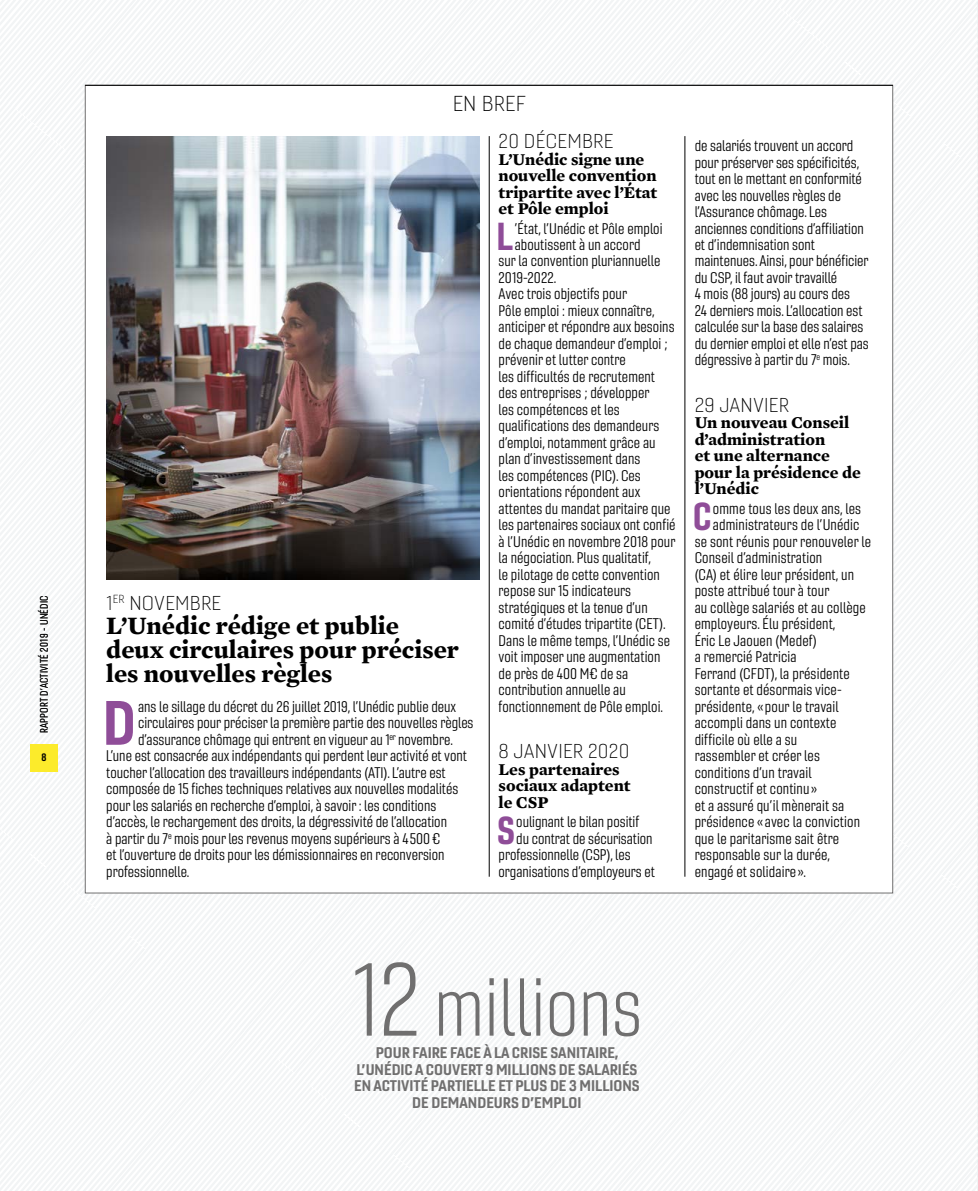
<style>
.page{position:relative;width:978px;height:1191px;background:#f6f7f8}
.page>*{position:absolute;margin:0;border:0;box-sizing:border-box;transform-origin:0 0}
.t1{font:79.5px "Gineso Con Lig";color:#706f6f}
.t2{font:60.75px "Gineso Con Bol";color:#8f4d98}
.t3{font:37.95px "Gineso Con Bol";color:#8f4d98}
.t4{font:700 25.5px/24px "Mercury Text G1";color:#000}
.t5{font:21px "Gineso Ext Thi";letter-spacing:.01em;color:#000}
.t6{font:19.5px "Gineso Ext Thi";letter-spacing:.01em;color:#000}
.t7{font:700 16.8px/16.5px "Mercury Text G1";color:#000}
.t8{font:15px/16.5px "Gineso Con Boo";letter-spacing:.005em;color:#000}
.t9{font:15px/16.5px "Gineso Nor Bol";color:#706f6f;text-align:center}
.t10{font:10.5px "Gineso Con Boo";letter-spacing:.03em;color:#000}
.t11{font:10.5px "Gineso Con Bol";color:#000}
.s1{font-size:100.5px}
</style>
<div class="page">
<div style="left:85px;top:85px;width:808px;height:808px;background:#fff;border:1px solid #706f6f"></div>
<hr style="left:85px;top:85px;width:808px;height:1px;background:#000">
<div style="left:30px;top:743px;width:28px;height:28px;background:#fceb2b"></div>
<img style="left:106px;top:136px;width:373px;height:444px">
<hr style="left:489px;top:136px;width:1px;height:740px;background:#000">
<hr style="left:685px;top:136px;width:1px;height:740px;background:#000">
<p class="t10" style="left:38px;top:733px;width:139px;rotate:-90deg">RAPPORT D’ACTIVITÉ 2019 - UNÉDIC</p>
<p class="t11" style="left:41px;top:750px;width:7px">8</p>
<h3 class="t5" style="left:453px;top:91px;width:75px">EN BREF</h3>
<h3 class="t6" style="left:499px;top:130px;width:116px">20 DÉCEMBRE</h3>
<p class="t7" style="left:499px;top:150px;width:160px">L’Unédic signe une nouvelle convention tripartite avec l’État et Pôle emploi</p>
<h3 class="t3" style="left:496px;top:212px;width:18px">L</h3>
<p class="t8" style="left:515px;top:220px;width:149px">’État, l’Unédic et Pôle emploi</p>
<p class="t8" style="left:515px;top:236px;width:127px">aboutissent à un accord</p>
<p class="t8" style="left:499px;top:253px;width:163px">sur la convention pluriannuelle</p>
<p class="t8" style="left:499px;top:269px;width:59px">2019-2022.</p>
<p class="t8" style="left:499px;top:286px;width:130px">Avec trois objectifs pour</p>
<p class="t8" style="left:499px;top:302px;width:158px">Pôle emploi : mieux connaître,</p>
<p class="t8" style="left:499px;top:319px;width:178px">anticiper et répondre aux besoins</p>
<p class="t8" style="left:499px;top:335px;width:170px">de chaque demandeur d’emploi ;</p>
<p class="t8" style="left:499px;top:352px;width:129px">prévenir et lutter contre</p>
<p class="t8" style="left:499px;top:368px;width:158px">les difficultés de recrutement</p>
<p class="t8" style="left:499px;top:385px;width:153px">des entreprises ; développer</p>
<p class="t8" style="left:499px;top:401px;width:123px">les compétences et les</p>
<p class="t8" style="left:499px;top:418px;width:162px">qualifications des demandeurs</p>
<p class="t8" style="left:499px;top:434px;width:159px">d’emploi, notamment grâce au</p>
<p class="t8" style="left:499px;top:451px;width:143px">plan d’investissement dans</p>
<p class="t8" style="left:499px;top:467px;width:144px">les compétences (PIC). Ces</p>
<p class="t8" style="left:499px;top:484px;width:143px">orientations répondent aux</p>
<p class="t8" style="left:499px;top:500px;width:174px">attentes du mandat paritaire que</p>
<p class="t8" style="left:499px;top:517px;width:179px">les partenaires sociaux ont confié</p>
<p class="t8" style="left:499px;top:533px;width:178px">à l’Unédic en novembre 2018 pour</p>
<p class="t8" style="left:499px;top:550px;width:154px">la négociation. Plus qualitatif,</p>
<p class="t8" style="left:499px;top:566px;width:163px">le pilotage de cette convention</p>
<p class="t8" style="left:499px;top:583px;width:134px">repose sur 15 indicateurs</p>
<p class="t8" style="left:499px;top:599px;width:151px">stratégiques et la tenue d’un</p>
<p class="t8" style="left:499px;top:616px;width:169px">comité d’études tripartite (CET).</p>
<p class="t8" style="left:499px;top:632px;width:173px">Dans le même temps, l’Unédic se</p>
<p class="t8" style="left:499px;top:649px;width:163px">voit imposer une augmentation</p>
<p class="t8" style="left:499px;top:665px;width:131px">de près de 400 M€ de sa</p>
<p class="t8" style="left:499px;top:681px;width:129px">contribution annuelle au</p>
<p class="t8" style="left:499px;top:698px;width:166px">fonctionnement de Pôle emploi.</p>
<h3 class="t6" style="left:499px;top:740px;width:132px">8 JANVIER 2020</h3>
<p class="t7" style="left:499px;top:760px;width:134px">Les partenaires sociaux adaptent le CSP</p>
<h3 class="t3" style="left:497px;top:805px;width:19px">S</h3>
<p class="t8" style="left:516px;top:813px;width:125px">oulignant le bilan positif</p>
<h3 class="t6" style="left:106px;top:591px;width:116px">1<sup>ER</sup> NOVEMBRE</h3>
<h3 class="t4" style="left:106px;top:612px;width:354px">L’Unédic rédige et publie deux circulaires pour préciser les nouvelles règles</h3>
<h2 class="t2" style="left:103px;top:684px;width:34px">D</h2>
<p class="t8" style="left:138px;top:698px;width:320px">ans le sillage du décret du 26 juillet 2019, l’Unédic publie deux</p>
<p class="t8" style="left:138px;top:715px;width:337px">circulaires pour préciser la première partie des nouvelles règles</p>
<p class="t8" style="left:138px;top:731px;width:316px">d’assurance chômage qui entrent en vigueur au 1<sup>er</sup> novembre.</p>
<p class="t8" style="left:106px;top:747px;width:362px">L’une est consacrée aux indépendants qui perdent leur activité et vont</p>
<p class="t8" style="left:106px;top:764px;width:341px">toucher l’allocation des travailleurs indépendants (ATI). L’autre est</p>
<p class="t8" style="left:106px;top:780px;width:353px">composée de 15 fiches techniques relatives aux nouvelles modalités</p>
<p class="t8" style="left:106px;top:797px;width:331px">pour les salariés en recherche d’emploi, à savoir : les conditions</p>
<p class="t8" style="left:106px;top:813px;width:342px">d’accès, le rechargement des droits, la dégressivité de l’allocation</p>
<p class="t8" style="left:106px;top:830px;width:335px">à partir du 7<sup>e</sup> mois pour les revenus moyens supérieurs à 4 500€</p>
<p class="t8" style="left:106px;top:846px;width:340px">et l’ouverture de droits pour les démissionnaires en reconversion</p>
<p class="t8" style="left:106px;top:863px;width:85px">professionnelle.</p>
<p class="t8" style="left:516px;top:830px;width:138px">du contrat de sécurisation</p>
<p class="t8" style="left:499px;top:846px;width:134px">professionnelle (CSP), les</p>
<p class="t8" style="left:499px;top:863px;width:158px">organisations d’employeurs et</p>
<p class="t8" style="left:695px;top:137px;width:176px">de salariés trouvent un accord pour préserver ses spécificités, tout en le mettant en conformité avec les nouvelles règles de l’Assurance chômage. Les anciennes conditions d’affiliation et d’indemnisation sont maintenues. Ainsi, pour bénéficier du CSP, il faut avoir travaillé<br>4 mois (88 jours) au cours des<br>24 derniers mois. L’allocation est calculée sur la base des salaires du dernier emploi et elle n’est pas dégressive à partir du 7<sup>e</sup> mois.</p>
<h3 class="t6" style="left:695px;top:393px;width:96px">29 JANVIER</h3>
<p class="t7" style="left:695px;top:414px;width:168px">Un nouveau Conseil d’administration<br>et une alternance pour la présidence de l’Unédic</p>
<h3 class="t3" style="left:693px;top:492px;width:20px">C</h3>
<p class="t8" style="left:713px;top:500px;width:150px">omme tous les deux ans, les</p>
<p class="t8" style="left:713px;top:517px;width:148px">administrateurs de l’Unédic</p>
<p class="t8" style="left:695px;top:533px;width:178px">se sont réunis pour renouveler le</p>
<p class="t8" style="left:695px;top:550px;width:129px">Conseil d’administration</p>
<p class="t8" style="left:695px;top:566px;width:161px">(CA) et élire leur président, un</p>
<p class="t8" style="left:695px;top:583px;width:136px">poste attribué tour à tour</p>
<p class="t8" style="left:695px;top:599px;width:173px">au collège salariés et au collège</p>
<p class="t8" style="left:695px;top:616px;width:142px">employeurs. Élu président,</p>
<p class="t8" style="left:695px;top:632px;width:124px">Éric Le Jaouen (Medef)</p>
<p class="t8" style="left:695px;top:649px;width:103px">a remercié Patricia</p>
<p class="t8" style="left:695px;top:665px;width:157px">Ferrand (CFDT), la présidente</p>
<p class="t8" style="left:695px;top:682px;width:149px">sortante et désormais vice-</p>
<p class="t8" style="left:695px;top:698px;width:146px">présidente, « pour le travail</p>
<p class="t8" style="left:695px;top:714px;width:143px">accompli dans un contexte</p>
<p class="t8" style="left:695px;top:731px;width:104px">difficile où elle a su</p>
<p class="t8" style="left:695px;top:747px;width:127px">rassembler et créer les</p>
<p class="t8" style="left:695px;top:764px;width:118px">conditions d’un travail</p>
<p class="t8" style="left:695px;top:780px;width:124px">constructif et continu »</p>
<p class="t8" style="left:695px;top:797px;width:151px">et a assuré qu’il mènerait sa</p>
<p class="t8" style="left:695px;top:813px;width:167px">présidence « avec la conviction</p>
<p class="t8" style="left:695px;top:830px;width:146px">que le paritarisme sait être</p>
<p class="t8" style="left:695px;top:846px;width:137px">responsable sur la durée,</p>
<p class="t8" style="left:695px;top:863px;width:113px">engagé et solidaire ».</p>
<h1 class="t1" style="left:352px;top:960px;width:292px"><span class="s1">12</span> millions</h1>
<p class="t9" style="left:354px;top:1044px;width:287px">POUR FAIRE FACE À LA CRISE SANITAIRE, L’UNÉDIC A COUVERT 9 MILLIONS DE SALARIÉS EN ACTIVITÉ PARTIELLE ET PLUS DE 3 MILLIONS DE DEMANDEURS D’EMPLOI</p>
</div>
